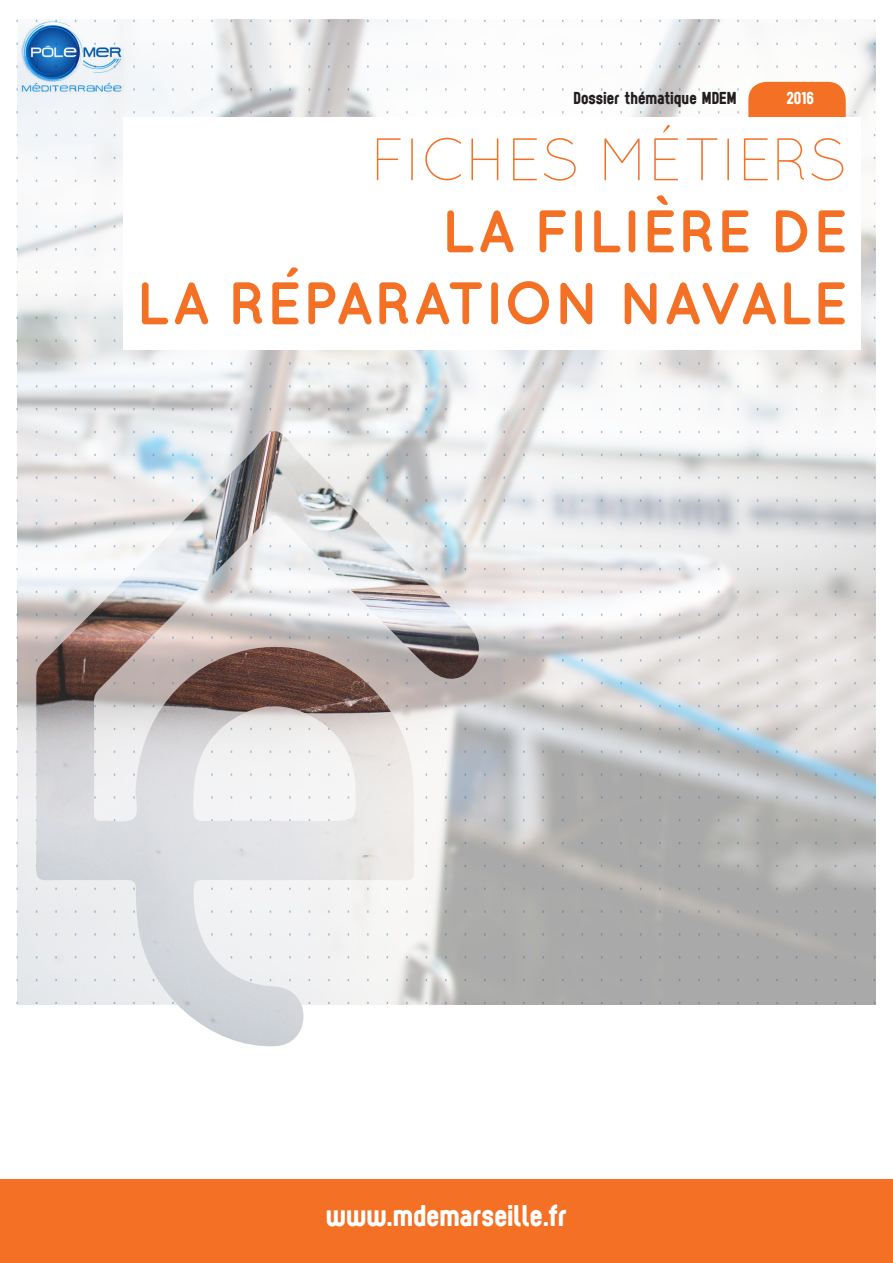
<style>
.page{position:relative;width:893px;height:1263px;background:#fff}
.page>*{position:absolute;margin:0;border:0;box-sizing:border-box;transform-origin:0 0}
.t1{font:700 60px "Quicksand";letter-spacing:.005em;color:#f37025}
.t2{font:300 60px "Quicksand";letter-spacing:-.025em;color:#f37025}
.t3{font:31.35px "Sugo";letter-spacing:-.005em;color:#fff}
.t4{font:18px "Sugo";color:#231f20}
.t5{font:18px "Sugo";color:#fff}
</style>
<div class="page">
<img style="left:17px;top:22px;width:859px;height:980px">
<svg style="left:16px;top:751px;width:860px;height:2px"></svg>
<svg style="left:16px;top:568px;width:860px;height:2px"></svg>
<svg style="left:16px;top:614px;width:860px;height:2px"></svg>
<svg style="left:16px;top:659px;width:860px;height:2px"></svg>
<svg style="left:16px;top:705px;width:860px;height:2px"></svg>
<svg style="left:16px;top:545px;width:860px;height:2px"></svg>
<svg style="left:16px;top:591px;width:860px;height:2px"></svg>
<svg style="left:16px;top:636px;width:860px;height:3px"></svg>
<svg style="left:16px;top:682px;width:860px;height:2px"></svg>
<svg style="left:16px;top:728px;width:860px;height:2px"></svg>
<svg style="left:16px;top:796px;width:860px;height:2px"></svg>
<svg style="left:16px;top:842px;width:860px;height:2px"></svg>
<svg style="left:16px;top:773px;width:860px;height:3px"></svg>
<svg style="left:16px;top:819px;width:860px;height:2px"></svg>
<svg style="left:16px;top:865px;width:860px;height:2px"></svg>
<svg style="left:16px;top:20px;width:860px;height:2px"></svg>
<svg style="left:16px;top:65px;width:860px;height:3px"></svg>
<svg style="left:16px;top:111px;width:860px;height:2px"></svg>
<svg style="left:16px;top:157px;width:860px;height:2px"></svg>
<svg style="left:16px;top:202px;width:860px;height:3px"></svg>
<svg style="left:16px;top:248px;width:860px;height:2px"></svg>
<svg style="left:16px;top:294px;width:860px;height:2px"></svg>
<svg style="left:16px;top:339px;width:860px;height:3px"></svg>
<svg style="left:16px;top:385px;width:860px;height:2px"></svg>
<svg style="left:16px;top:431px;width:860px;height:2px"></svg>
<svg style="left:16px;top:477px;width:860px;height:2px"></svg>
<svg style="left:16px;top:522px;width:860px;height:2px"></svg>
<svg style="left:16px;top:888px;width:860px;height:2px"></svg>
<svg style="left:16px;top:933px;width:860px;height:2px"></svg>
<svg style="left:16px;top:979px;width:860px;height:2px"></svg>
<svg style="left:16px;top:43px;width:860px;height:2px"></svg>
<svg style="left:16px;top:88px;width:860px;height:3px"></svg>
<svg style="left:16px;top:134px;width:860px;height:2px"></svg>
<svg style="left:16px;top:180px;width:860px;height:2px"></svg>
<svg style="left:16px;top:225px;width:860px;height:3px"></svg>
<svg style="left:16px;top:271px;width:860px;height:2px"></svg>
<svg style="left:16px;top:317px;width:860px;height:2px"></svg>
<svg style="left:16px;top:362px;width:860px;height:3px"></svg>
<svg style="left:16px;top:408px;width:860px;height:2px"></svg>
<svg style="left:16px;top:454px;width:860px;height:2px"></svg>
<svg style="left:16px;top:499px;width:860px;height:3px"></svg>
<svg style="left:16px;top:910px;width:860px;height:3px"></svg>
<svg style="left:16px;top:956px;width:860px;height:2px"></svg>
<svg style="left:16px;top:1002px;width:860px;height:2px"></svg>
<img style="left:36px;top:431px;width:445px;height:616px">
<div style="left:0;top:1179px;width:893px;height:84px;background:#f37025"></div>
<div style="left:748px;top:82px;width:98px;height:52px;background:#f37025;border-radius:18px"></div>
<div style="left:123px;top:117px;width:738px;height:233px;background:#fff"></div>
<img style="left:20px;top:20px;width:103px;height:74px">
<p class="t4" style="left:573px;top:87px;width:165px">Dossier thématique MDEM</p>
<p class="t5" style="left:786px;top:87px;width:29px">2016</p>
<p class="t2" style="left:371px;top:125px;width:479px">FICHES MÉTIERS</p>
<p class="t1" style="left:441px;top:195px;width:408px">LA FILIÈRE DE</p>
<p class="t1" style="left:136px;top:267px;width:714px">LA RÉPARATION NAVALE</p>
<p class="t3" style="left:326px;top:1196px;width:243px">www.mdemarseille.fr</p>
</div>
